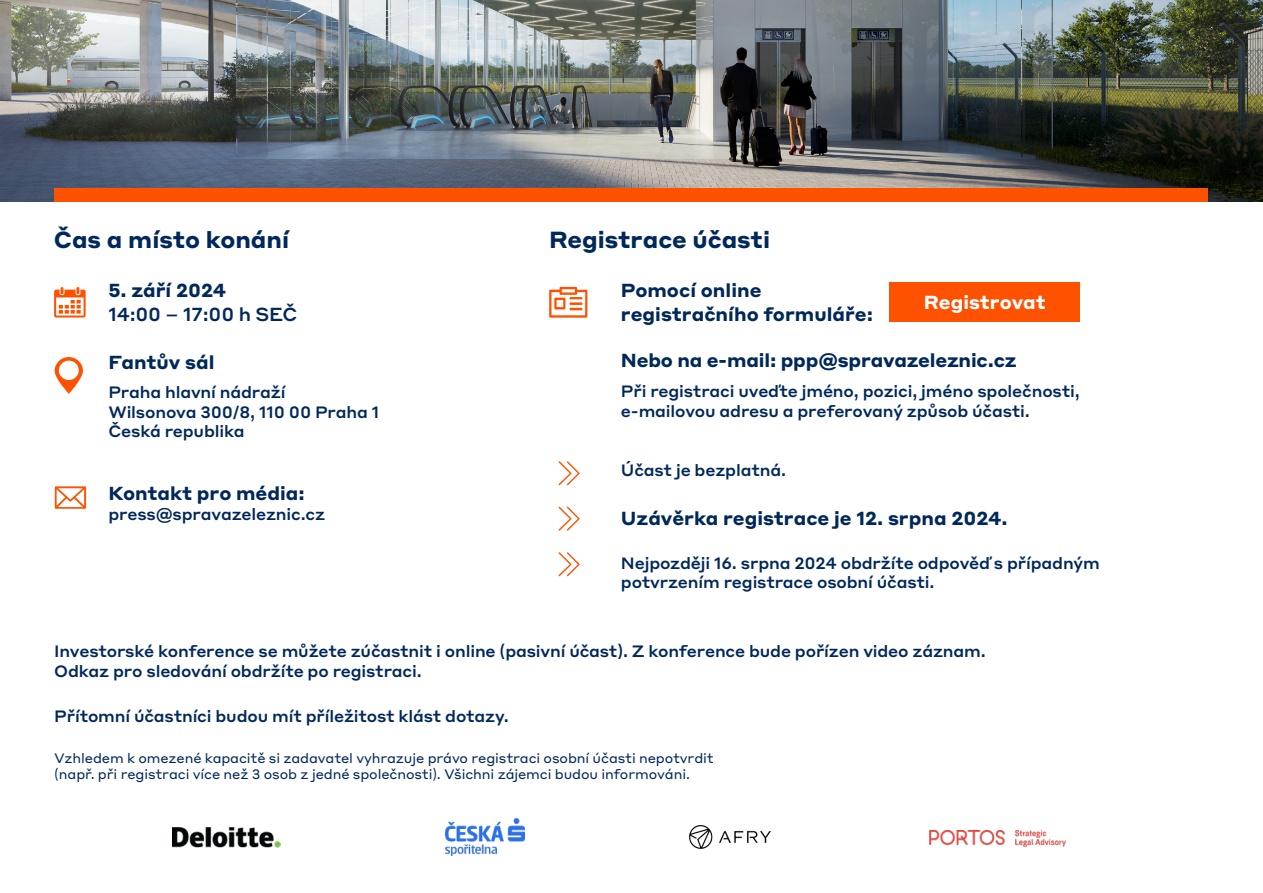
<style>
.page{position:relative;width:1263px;height:893px;background:#fff}
.page>*{position:absolute;margin:0;border:0;box-sizing:border-box;transform-origin:0 0}
.t1{font:700 22.95px "Styrene A";color:#00285b}
._1_1_Podtitul{font:700 18.6px/24px "Styrene A";color:#00285b}
._1_1_Podtitul-2{font:500 18.6px "Styrene A";letter-spacing:-.01em;color:#00285b}
._1_1_Podtitul-3{font:700 18.6px "Styrene A";color:#fff}
._1_1_Podtitul-4{font:500 16.2px/19.5px "Styrene A";letter-spacing:-.01em;color:#00285b}
.t2{font:13.5px/16.2px "Styrene A";letter-spacing:-.01em;color:#00285b}
</style>
<div class="page">
<svg style="left:54px;top:287px;width:32px;height:31px"></svg>
<svg style="left:54px;top:357px;width:29px;height:37px"></svg>
<img style="left:0;top:0;width:1263px;height:202px">
<div style="left:54px;top:188px;width:1154px;height:14px;background:#ff5200"></div>
<svg style="left:549px;top:287px;width:38px;height:30px"></svg>
<div style="left:890px;top:282px;width:190px;height:40px;background:#ff5200"></div>
<img style="left:688px;top:825px;width:83px;height:24px">
<img style="left:929px;top:830px;width:136px;height:16px">
<img style="left:446px;top:819px;width:79px;height:36px">
<img style="left:173px;top:827px;width:108px;height:21px">
<svg style="left:55px;top:486px;width:31px;height:23px"></svg>
<svg style="left:558px;top:507px;width:22px;height:24px"></svg>
<svg style="left:558px;top:461px;width:22px;height:24px"></svg>
<svg style="left:558px;top:552px;width:22px;height:24px"></svg>
<p class="t1" style="left:54px;top:220px;width:237px">Čas a místo konání</p>
<p class="t1" style="left:549px;top:220px;width:223px">Registrace účasti</p>
<p class="_1_1_Podtitul" style="left:108px;top:276px;width:119px">5. září 2024</p>
<p class="_1_1_Podtitul-2" style="left:108px;top:298px;width:191px">14:00 – 17:00 h SEČ</p>
<p class="_1_1_Podtitul" style="left:108px;top:348px;width:108px">Fantův sál</p>
<p class="_1_1_Podtitul-4" style="left:108px;top:381px;width:179px">Praha hlavní nádraží</p>
<p class="_1_1_Podtitul-4" style="left:108px;top:401px;width:272px">Wilsonova 300/8, 110 00 Praha 1</p>
<p class="_1_1_Podtitul-4" style="left:108px;top:420px;width:138px">Česká republika</p>
<p class="_1_1_Podtitul" style="left:108px;top:480px;width:198px">Kontakt pro média:</p>
<p class="_1_1_Podtitul-4" style="left:108px;top:503px;width:218px">press@spravazeleznic.cz</p>
<p class="_1_1_Podtitul" style="left:621px;top:276px;width:254px">Pomocí online registračního formuláře:</p>
<p class="_1_1_Podtitul-3" style="left:924px;top:287px;width:123px">Registrovat</p>
<p class="_1_1_Podtitul" style="left:621px;top:347px;width:397px">Nebo na e-mail: ppp@spravazeleznic.cz</p>
<p class="_1_1_Podtitul-4" style="left:621px;top:380px;width:460px">Při registraci uveďte jméno, pozici, jméno společnosti, e-mailovou adresu a preferovaný způsob účasti.</p>
<p class="_1_1_Podtitul-4" style="left:621px;top:459px;width:167px">Účast je bezplatná.</p>
<p class="_1_1_Podtitul" style="left:621px;top:504px;width:388px">Uzávěrka registrace je 12. srpna 2024.</p>
<p class="_1_1_Podtitul-4" style="left:621px;top:552px;width:480px">Nejpozději 16. srpna 2024 obdržíte odpověď s případným potvrzením registrace osobní účasti.</p>
<p class="_1_1_Podtitul-4" style="left:54px;top:640px;width:933px">Investorské konference se můžete zúčastnit i online (pasivní účast). Z konference bude pořízen video záznam.</p>
<p class="_1_1_Podtitul-4" style="left:54px;top:660px;width:369px">Odkaz pro sledování obdržíte po registraci.</p>
<p class="_1_1_Podtitul-4" style="left:54px;top:705px;width:456px">Přítomní účastníci budou mít příležitost klást dotazy.</p>
<p class="t2" style="left:54px;top:749px;width:661px">Vzhledem k omezené kapacitě si zadavatel vyhrazuje právo registraci osobní účasti nepotvrdit (např. při registraci více než 3 osob z jedné společnosti). Všichni zájemci budou informováni.</p>
</div>
